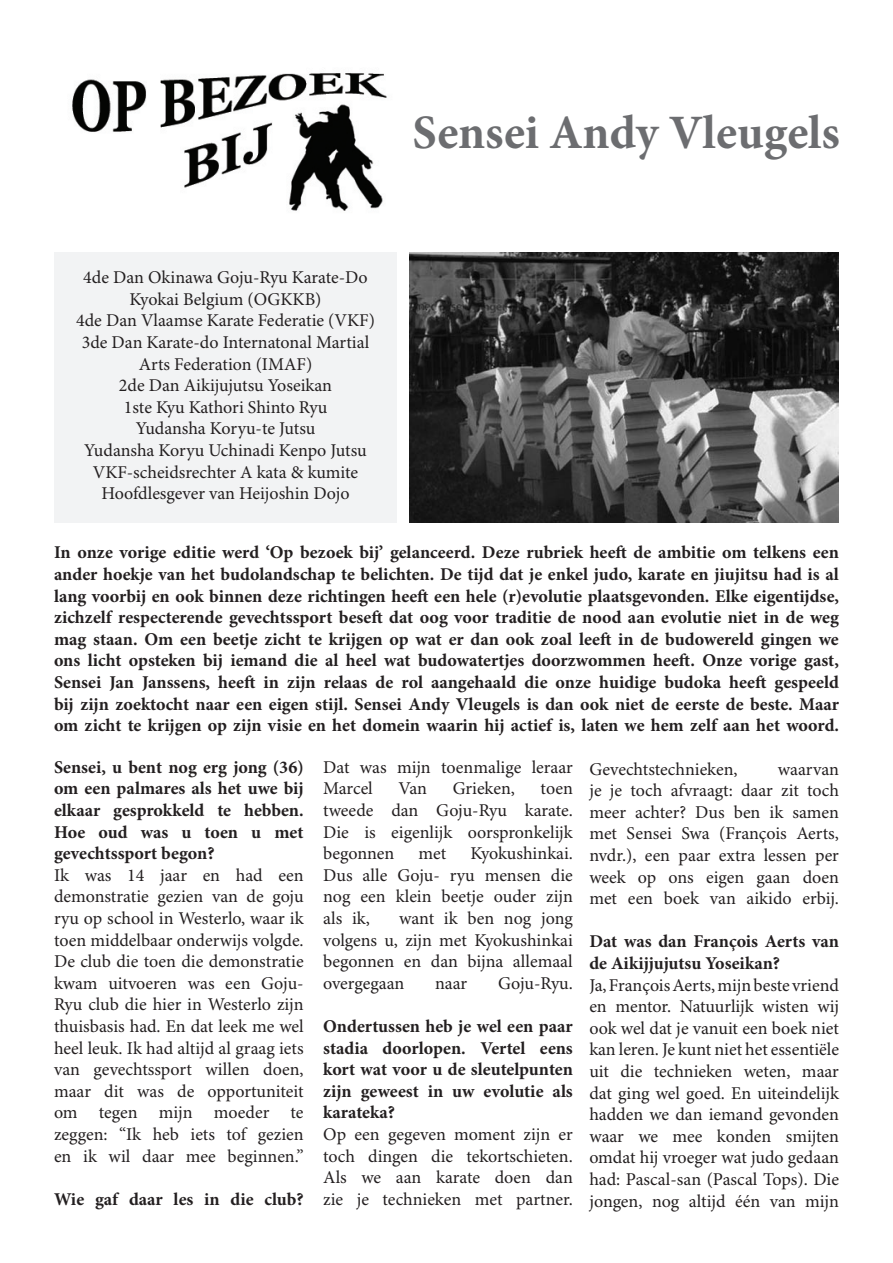
<style>
.page{position:relative;width:893px;height:1263px;background:#fff}
.page>*{position:absolute;margin:0;border:0;box-sizing:border-box;transform-origin:0 0}
.Kop{font:700 48px "Minion Pro";color:#6c6d70}
.platte_tekst{font:18px/21.6px "Minion Pro";color:#231f20;text-align:justify}
.t1{font:700 18px/21.6px "Minion Pro";color:#231f20;text-align:justify}
</style>
<div class="page">
<img style="left:72px;top:73px;width:315px;height:138px">
<div style="left:54px;top:252px;width:342px;height:270px;background:#f2f3f4"></div>
<img style="left:409px;top:252px;width:430px;height:270px">
<p class="Kop" style="left:412px;top:104px;width:429px">Sensei Andy Vleugels</p>
<p class="platte_tekst" style="left:83px;top:267px;width:286px;text-align:center">4de Dan Okinawa Goju-Ryu Karate-Do<br>Kyokai Belgium (OGKKB)</p>
<p class="platte_tekst" style="left:76px;top:310px;width:300px">4de Dan Vlaamse Karate Federatie (VKF)</p>
<p class="platte_tekst" style="left:82px;top:332px;width:289px;text-align:center">3de Dan Karate-do Internatonal Martial<br>Arts Federation (IMAF)</p>
<p class="platte_tekst" style="left:119px;top:375px;width:215px">2de Dan Aikijujutsu Yoseikan</p>
<p class="platte_tekst" style="left:124px;top:397px;width:205px">1ste Kyu Kathori Shinto Ryu</p>
<p class="platte_tekst" style="left:136px;top:418px;width:181px">Yudansha Koryu-te Jutsu</p>
<p class="platte_tekst" style="left:84px;top:440px;width:284px">Yudansha Koryu Uchinadi Kenpo Jutsu</p>
<p class="platte_tekst" style="left:93px;top:462px;width:267px">VKF-scheidsrechter A kata &amp; kumite</p>
<p class="platte_tekst" style="left:101px;top:483px;width:250px">Hoofdlesgever van Heijoshin Dojo</p>
<p class="t1" style="left:54px;top:543px;width:786px">In onze vorige editie werd ‘Op bezoek bij’ gelanceerd. Deze rubriek heeft de ambitie om telkens een ander hoekje van het budolandschap te belichten. De tijd dat je enkel judo, karate en jiujitsu had is al lang voorbij en ook binnen deze richtingen heeft een hele (r)evolutie plaatsgevonden. Elke eigentijdse, zichzelf respecterende gevechtssport beseft dat oog voor traditie de nood aan evolutie niet in de weg mag staan. Om een beetje zicht te krijgen op wat er dan ook zoal leeft in de budowereld gingen we ons licht opsteken bij iemand die al heel wat budowatertjes doorzwommen heeft. Onze vorige gast, Sensei Jan Janssens, heeft in zijn relaas de rol aangehaald die onze huidige budoka heeft gespeeld bij zijn zoektocht naar een eigen stijl. Sensei Andy Vleugels is dan ook niet de eerste de beste. Maar om zicht te krijgen op zijn visie en het domein waarin hij actief is, laten we hem zelf aan het woord.</p>
<p class="platte_tekst" style="left:323px;top:757px;width:251px">Dat was mijn toenmalige leraar<br>Marcel</p>
<p class="t1" style="left:54px;top:757px;width:251px">Sensei, u bent nog erg jong (36) om een palmares als het uwe bij elkaar gesprokkeld te hebben.<br>Hoe oud was u toen u met gevechtssport begon?</p>
<p class="platte_tekst" style="left:54px;top:865px;width:251px">Ik was 14 jaar en had een demonstratie gezien van de goju ryu op school in Westerlo, waar ik toen middelbaar onderwijs volgde.<br>De club die toen die demonstratie kwam uitvoeren was een Goju-Ryu club die hier in Westerlo zijn thuisbasis had. En dat leek me wel heel leuk. Ik had altijd al graag iets van gevechtssport willen doen, maar dit was de opportuniteit om tegen mijn moeder te zeggen: “Ik heb iets tof gezien en ik wil daar mee beginnen.”</p>
<p class="t1" style="left:54px;top:1189px;width:251px">Wie gaf daar les in die club?</p>
<p class="platte_tekst" style="left:589px;top:759px;width:150px">Gevechtstechnieken,</p>
<p class="platte_tekst" style="left:589px;top:759px;width:251px;text-indent:189px">waarvan je je toch afvraagt: daar zit toch meer achter? Dus ben ik samen met Sensei Swa (François Aerts, nvdr.), een paar extra lessen per week op ons eigen gaan doen met een boek van aikido erbij.</p>
<p class="t1" style="left:589px;top:931px;width:251px">Dat was dan François Aerts van de Aikijjujutsu Yoseikan?</p>
<p class="platte_tekst" style="left:589px;top:975px;width:251px">Ja, François Aerts, mijn beste vriend en mentor. Natuurlijk wisten wij ook wel dat je vanuit een boek niet kan leren. Je kunt niet het essentiële uit die technieken weten, maar dat ging wel goed. En uiteindelijk hadden we dan iemand gevonden waar we mee konden smijten omdat hij vroeger wat judo gedaan had: Pascal-san (Pascal Tops). Die jongen, nog altijd één van mijn</p>
<p class="platte_tekst" style="left:399px;top:778px;width:30px">Van</p>
<p class="platte_tekst" style="left:453px;top:778px;width:64px">Grieken,</p>
<p class="platte_tekst" style="left:323px;top:778px;width:251px;text-indent:217px">toen tweede dan Goju-Ryu karate.<br>Die is eigenlijk oorspronkelijk begonnen</p>
<p class="platte_tekst" style="left:323px;top:843px;width:251px;text-indent:147px">Kyokushinkai.<br>Dus alle Goju- ryu mensen die nog een klein beetje ouder zijn als ik,</p>
<p class="platte_tekst" style="left:418px;top:843px;width:29px">met</p>
<p class="platte_tekst" style="left:323px;top:908px;width:251px;text-indent:76px">want ik ben nog jong volgens u, zijn met Kyokushinkai begonnen en dan bijna allemaal overgegaan</p>
<p class="platte_tekst" style="left:435px;top:973px;width:34px">naar</p>
<p class="platte_tekst" style="left:498px;top:973px;width:76px">Goju-Ryu.</p>
<p class="t1" style="left:323px;top:1016px;width:251px">Ondertussen heb je wel een paar stadia doorlopen. Vertel eens kort wat voor u de sleutelpunten zijn geweest in uw evolutie als karateka?</p>
<p class="platte_tekst" style="left:323px;top:1124px;width:251px">Op een gegeven moment zijn er toch dingen die tekortschieten.<br>Als we aan karate doen dan zie je technieken met partner.</p>
</div>
